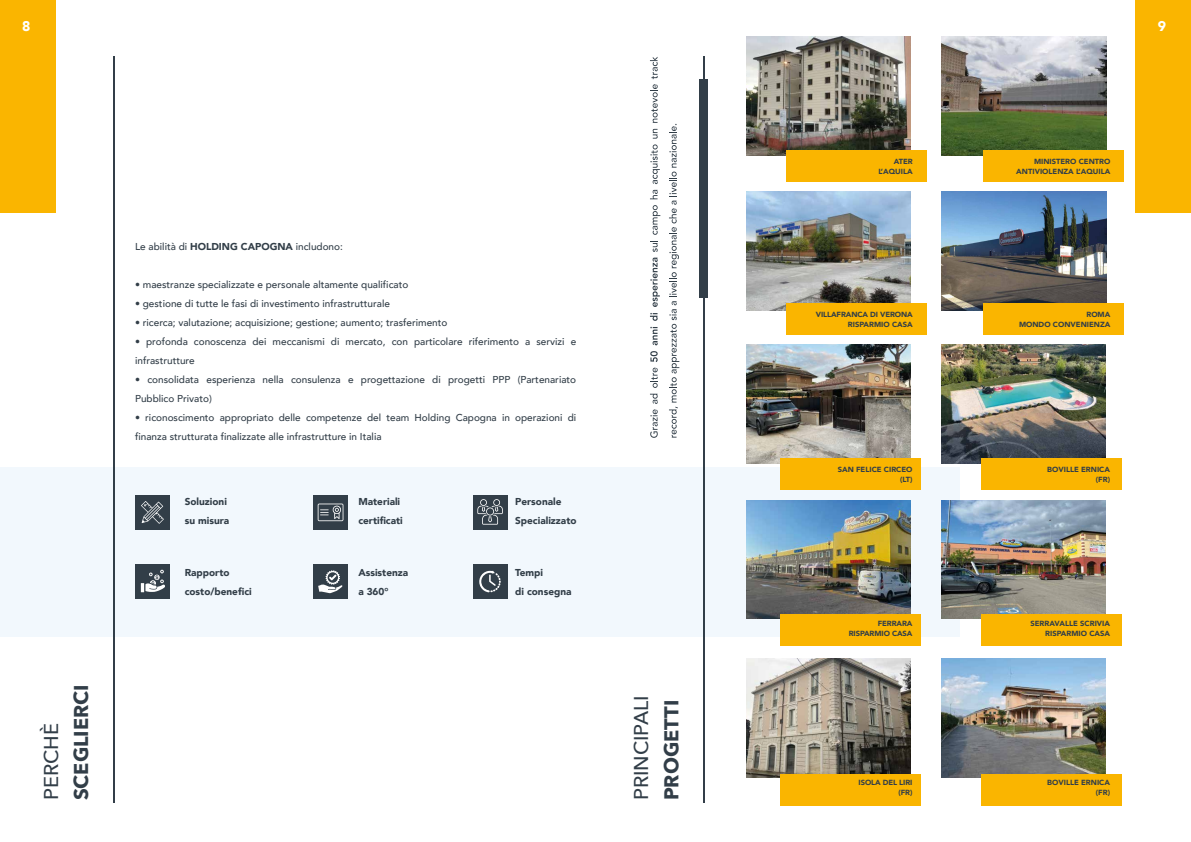
<style>
.page{position:relative;width:1191px;height:842px;background:#fff}
.page>*{position:absolute;margin:0;border:0;box-sizing:border-box;transform-origin:0 0}
.t1{font:700 20px "Avenir Next";color:#323e48}
.t2{font:500 20px "Avenir Next";color:#323e48}
.t3{font:900 14px "Avenir";color:#fff}
.t4{font:500 10px/19px "Avenir";color:#323e48}
.t5{font:900 10px/19px "Avenir";color:#323e48}
.t6{font:900 7.4px/10.2px "Avenir";color:#323e48;text-align:right}
.s1{font-weight:900}
</style>
<div class="page">
<div style="left:0;top:467px;width:959px;height:170px;background:#f2f8fd"></div>
<hr style="left:703px;top:56px;width:1px;height:746px;background:#323e48">
<hr style="left:113px;top:56px;width:2px;height:746px;background:#323e48">
<div style="left:1135px;top:0;width:56px;height:212px;background:#fab500"></div>
<div style="left:0;top:0;width:55px;height:212px;background:#fab500"></div>
<div style="left:136px;top:495px;width:34px;height:34px;background:#323e48"></div>
<div style="left:314px;top:495px;width:34px;height:34px;background:#323e48"></div>
<div style="left:473px;top:495px;width:34px;height:34px;background:#323e48"></div>
<div style="left:136px;top:564px;width:34px;height:34px;background:#323e48"></div>
<div style="left:314px;top:564px;width:34px;height:34px;background:#323e48"></div>
<div style="left:473px;top:564px;width:34px;height:34px;background:#323e48"></div>
<svg style="left:141px;top:501px;width:23px;height:23px"></svg>
<svg style="left:318px;top:504px;width:25px;height:17px"></svg>
<svg style="left:477px;top:499px;width:26px;height:26px"></svg>
<svg style="left:141px;top:570px;width:24px;height:22px"></svg>
<svg style="left:318px;top:570px;width:24px;height:23px"></svg>
<svg style="left:479px;top:570px;width:22px;height:22px"></svg>
<img style="left:941px;top:36px;width:165px;height:119px">
<img style="left:746px;top:36px;width:164px;height:119px">
<img style="left:746px;top:191px;width:164px;height:119px">
<img style="left:941px;top:191px;width:165px;height:119px">
<div style="left:982px;top:150px;width:141px;height:32px;background:#fab500"></div>
<div style="left:786px;top:150px;width:141px;height:32px;background:#fab500"></div>
<div style="left:982px;top:303px;width:141px;height:32px;background:#fab500"></div>
<div style="left:786px;top:303px;width:141px;height:32px;background:#fab500"></div>
<img style="left:746px;top:344px;width:164px;height:119px">
<img style="left:941px;top:344px;width:164px;height:119px">
<img style="left:746px;top:500px;width:164px;height:119px">
<img style="left:941px;top:500px;width:164px;height:119px">
<div style="left:780px;top:458px;width:141px;height:32px;background:#fab500"></div>
<div style="left:981px;top:458px;width:141px;height:32px;background:#fab500"></div>
<div style="left:780px;top:614px;width:141px;height:32px;background:#fab500"></div>
<div style="left:981px;top:614px;width:141px;height:32px;background:#fab500"></div>
<img style="left:746px;top:659px;width:164px;height:118px">
<img style="left:941px;top:659px;width:164px;height:118px">
<div style="left:780px;top:774px;width:141px;height:31px;background:#fab500"></div>
<div style="left:981px;top:774px;width:141px;height:31px;background:#fab500"></div>
<svg style="left:650px;top:394px;width:7px;height:44px"></svg>
<svg style="left:650px;top:368px;width:7px;height:20px"></svg>
<svg style="left:650px;top:351px;width:7px;height:11px"></svg>
<svg style="left:650px;top:327px;width:7px;height:18px"></svg>
<svg style="left:650px;top:313px;width:7px;height:8px"></svg>
<svg style="left:650px;top:258px;width:10px;height:49px"></svg>
<svg style="left:650px;top:241px;width:7px;height:11px"></svg>
<svg style="left:652px;top:205px;width:8px;height:30px"></svg>
<svg style="left:650px;top:190px;width:7px;height:9px"></svg>
<svg style="left:650px;top:129px;width:10px;height:55px"></svg>
<svg style="left:650px;top:57px;width:7px;height:66px"></svg>
<svg style="left:669px;top:124px;width:10px;height:314px"></svg>
<div style="left:699px;top:80px;width:9px;height:218px;background:#323e48"></div>
<h2 class="t3" style="left:22px;top:14px;width:10px">8</h2>
<h2 class="t3" style="left:1158px;top:14px;width:10px">9</h2>
<p class="t4" style="left:135px;top:237px;width:209px">Le abilità di <span class="s1">HOLDING CAPOGNA</span> includono:</p>
<p class="t4" style="left:135px;top:275px;width:275px">• maestranze specializzate e personale altamente qualificato</p>
<p class="t4" style="left:135px;top:294px;width:256px">• gestione di tutte le fasi di investimento infrastrutturale</p>
<p class="t4" style="left:135px;top:313px;width:314px">• ricerca; valutazione; acquisizione; gestione; aumento; trasferimento</p>
<p class="t4" style="left:135px;top:332px;width:443px">• profonda conoscenza dei meccanismi di mercato, con particolare riferimento a servizi e infrastrutture</p>
<p class="t4" style="left:135px;top:370px;width:443px">• consolidata esperienza nella consulenza e progettazione di progetti PPP (Partenariato<br>Pubblico Privato)</p>
<p class="t4" style="left:135px;top:408px;width:443px">• riconoscimento appropriato delle competenze del team Holding Capogna in operazioni di finanza strutturata finalizzate alle infrastrutture in Italia</p>
<p class="t5" style="left:185px;top:492px;width:46px">Soluzioni su misura</p>
<p class="t5" style="left:358px;top:492px;width:46px">Materiali certificati</p>
<p class="t5" style="left:515px;top:492px;width:63px">Personale<br>Specializzato</p>
<p class="t5" style="left:185px;top:562px;width:69px">Rapporto costo/benefici</p>
<p class="t5" style="left:358px;top:562px;width:51px">Assistenza a 360°</p>
<p class="t5" style="left:515px;top:562px;width:58px">Tempi<br>di consegna</p>
<h1 class="t2" style="left:34px;top:800px;width:78px;rotate:-90deg">PERCHÈ</h1>
<h1 class="t1" style="left:64px;top:800px;width:117px;rotate:-90deg">SCEGLIERCI</h1>
<h1 class="t2" style="left:624px;top:800px;width:107px;rotate:-90deg">PRINCIPALI</h1>
<h1 class="t1" style="left:654px;top:800px;width:102px;rotate:-90deg">PROGETTI</h1>
<p class="t6" style="left:878px;top:156px;width:36px">ATER<br>L’AQUILA</p>
<p class="t6" style="left:1016px;top:156px;width:96px">MINISTERO CENTRO<br>ANTIVIOLENZA L’AQUILA</p>
<p class="t6" style="left:815px;top:309px;width:98px">VILLAFRANCA DI VERONA<br>RISPARMIO CASA</p>
<p class="t6" style="left:1019px;top:309px;width:93px">ROMA<br>MONDO CONVENIENZA</p>
<p class="t6" style="left:837px;top:464px;width:76px">SAN FELICE CIRCEO (LT)</p>
<p class="t6" style="left:1047px;top:464px;width:64px">BOVILLE ERNICA (FR)</p>
<p class="t6" style="left:848px;top:618px;width:65px">FERRARA<br>RISPARMIO CASA</p>
<p class="t6" style="left:1030px;top:618px;width:81px">SERRAVALLE SCRIVIA<br>RISPARMIO CASA</p>
<p class="t6" style="left:858px;top:777px;width:55px">ISOLA DEL LIRI (FR)</p>
<p class="t6" style="left:1047px;top:777px;width:64px">BOVILLE ERNICA (FR)</p>
</div>
